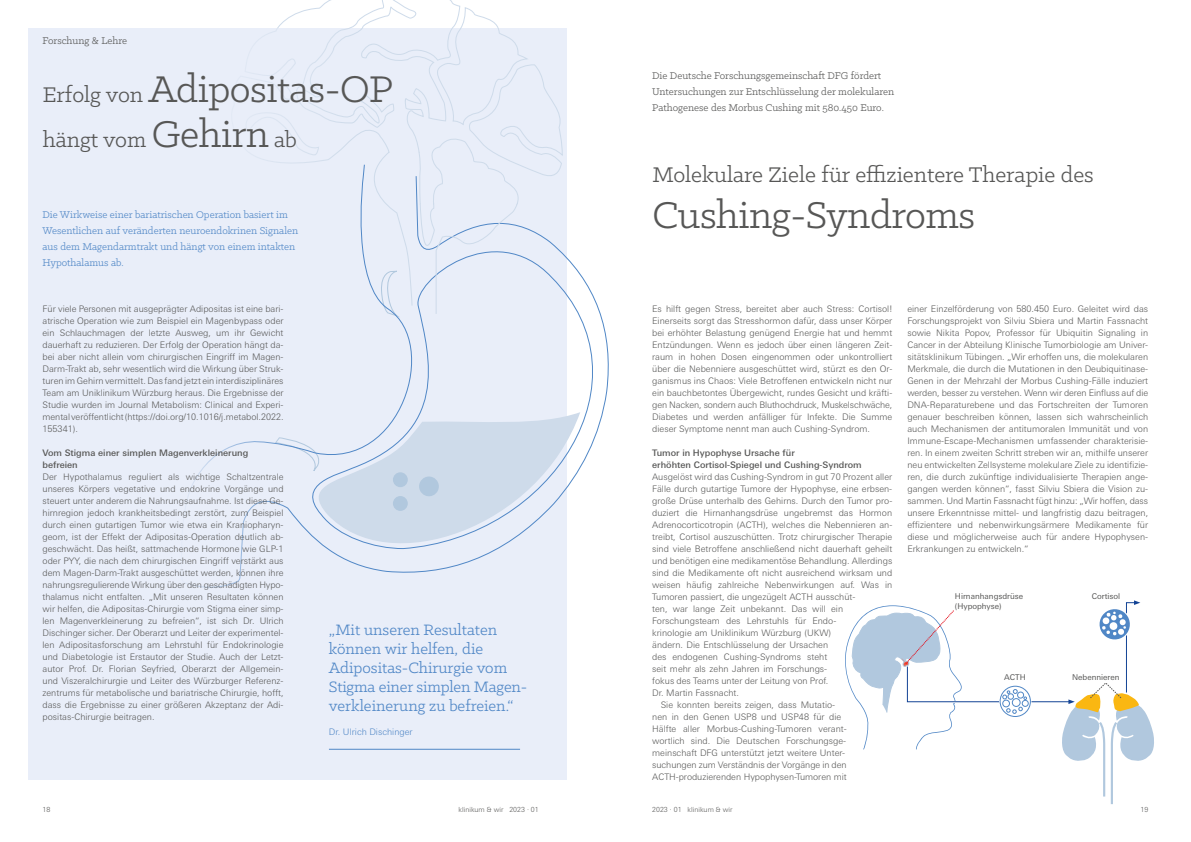
<style>
.page{position:relative;width:1191px;height:842px;background:#fff}
.page>*{position:absolute;margin:0;border:0;box-sizing:border-box;transform-origin:0 0}
.t1{font:42px "Klinic Slab";letter-spacing:-.01em;color:#575756}
.t2{font:24px "Klinic Slab";color:#575756}
.t3{font:17px/19px "Klinic Slab";color:#5087c6}
.t4{font:11px/16px "Klinic Slab";color:#5087c6}
.t5{font:11px/16px "Klinic Slab";color:#575756}
.t6{font:300 9px/12px "Univers Next Pro";color:#575756;text-align:justify}
.t7{font:500 9px/12px "Univers Next Pro";color:#575756}
.t8{font:300 9px "Univers Next Pro";color:#5087c6}
.t9{font:8px/10px "Univers Next Pro";color:#575756}
.t10{font:300 7px "Univers Next Pro";color:#575756}
.s1{font-size:24px}
.s2{font-size:42px}
</style>
<div class="page">
<div style="left:28px;top:28px;width:539px;height:752px;background:#e9eef9"></div>
<svg style="left:294px;top:254px;width:315px;height:319px"></svg>
<hr style="left:329px;top:749px;width:191px;height:1px;background:#5087c6">
<svg style="left:845px;top:600px;width:309px;height:205px"></svg>
<svg style="left:277px;top:0;width:287px;height:315px"></svg>
<div style="left:193px;top:28px;width:163px;height:160px;background:#e9eef9"></div>
<p class="t5" style="left:43px;top:32px;width:86px">Forschung &amp; Lehre</p>
<h1 class="t1" style="left:43px;top:63px;width:352px"><span class="s1">Erfolg von</span> Adipositas-OP</h1>
<h2 class="t2" style="left:43px;top:125px;width:256px">hängt vom <span class="s2">Gehirn</span> ab</h2>
<p class="t4" style="left:43px;top:206px;width:257px">Die Wirkweise einer bariatrischen Operation basiert im Wesentlichen auf veränderten neuroendokrinen Signalen aus dem Magendarmtrakt und hängt von einem intakten Hypothalamus ab.</p>
<p class="t6" style="left:43px;top:303px;width:242px">Für viele Personen mit ausgeprägter Adipositas ist eine bari&shy;atrische Operation wie zum Beispiel ein Magenbypass oder ein Schlauchmagen der letzte Ausweg, um ihr Gewicht dauerhaft zu reduzieren. Der Erfolg der Operation hängt da&shy;bei aber nicht allein vom chirurgischen Eingriff im Magen-Darm-Trakt ab, sehr wesentlich wird die Wirkung über Struk&shy;turen im Gehirn vermittelt. Das fand jetzt ein interdisziplinäres Team am Uniklinikum Würzburg heraus. Die Ergebnisse der Studie wurden im Journal Metabolism: Clinical and Experi&shy;mental veröffentlicht (https://doi.org/10.1016/j.metabol.2022.<br>155341).</p>
<p class="t7" style="left:43px;top:447px;width:207px">Vom Stigma einer simplen Magenverkleinerung befreien</p>
<p class="t6" style="left:43px;top:471px;width:242px">Der Hypothalamus reguliert als wichtige Schaltzentrale unseres Körpers vegetative und endokrine Vorgänge und steuert unter anderem die Nahrungsaufnahme. Ist diese Ge&shy;hirnregion jedoch krankheitsbedingt zerstört, zum Beispiel durch einen gutartigen Tumor wie etwa ein Kraniopharyn&shy;geom, ist der Effekt der Adipositas-Operation deutlich ab&shy;geschwächt. Das heißt, sattmachende Hormone wie GLP-1 oder PYY, die nach dem chirurgischen Eingriff verstärkt aus dem Magen-Darm-Trakt ausgeschüttet werden, können ihre nahrungsregulierende Wirkung über den geschädigten Hypo&shy;thalamus nicht entfalten. „Mit unseren Resultaten können wir helfen, die Adipositas-Chirurgie vom Stigma einer simp&shy;len Magenverkleinerung zu befreien“, ist sich Dr. Ulrich Dischinger sicher. Der Oberarzt und Leiter der experimentel&shy;len Adipositasforschung am Lehrstuhl für Endokrinologie und Diabetologie ist Erstautor der Studie. Auch der Letzt&shy;autor Prof. Dr. Florian Seyfried, Oberarzt der Allgemein&shy;und Viszeralchirurgie und Leiter des Würzburger Referenz&shy;zentrums für metabolische und bariatrische Chirurgie, hofft, dass die Ergebnisse zu einer größeren Akzeptanz der Adi&shy;positas-Chirurgie beitragen.</p>
<h3 class="t3" style="left:329px;top:620px;width:198px">„Mit unseren Resultaten können wir helfen, die<br>Adipositas-Chirurgie vom<br>Stigma einer simplen Magen&shy;verkleinerung zu befreien.“</h3>
<p class="t8" style="left:329px;top:727px;width:85px">Dr. Ulrich Dischinger</p>
<p class="t5" style="left:652px;top:67px;width:243px">Die Deutsche Forschungsgemeinschaft DFG fördert<br>Untersuchungen zur Entschlüsselung der molekularen<br>Pathogenese des Morbus Cushing mit 580.450 Euro.</p>
<h2 class="t2" style="left:652px;top:160px;width:443px">Molekulare Ziele für effizientere Therapie des</h2>
<h1 class="t1" style="left:652px;top:189px;width:324px">Cushing-Syndroms</h1>
<p class="t6" style="left:652px;top:303px;width:242px">Es hilft gegen Stress, bereitet aber auch Stress: Cortisol!<br>Einerseits sorgt das Stresshormon dafür, dass unser Körper bei erhöhter Belastung genügend Energie hat und hemmt Entzündungen. Wenn es jedoch über einen längeren Zeit&shy;raum in hohen Dosen eingenommen oder unkontrolliert über die Nebenniere ausgeschüttet wird, stürzt es den Or&shy;ganismus ins Chaos: Viele Betroffenen entwickeln nicht nur ein bauchbetontes Übergewicht, rundes Gesicht und kräfti&shy;gen Nacken, sondern auch Bluthochdruck, Muskelschwäche, Diabetes und werden anfälliger für Infekte. Die Summe dieser Symptome nennt man auch Cushing-Syndrom.</p>
<p class="t7" style="left:652px;top:447px;width:211px">Tumor in Hypophyse Ursache für<br>erhöhten Cortisol-Spiegel und Cushing-Syndrom</p>
<p class="t6" style="left:652px;top:471px;width:242px">Ausgelöst wird das Cushing-Syndrom in gut 70 Prozent aller</p>
<p class="t6" style="left:652px;top:483px;width:241px">Fälle durch gutartige Tumore der Hypophyse, eine erbsen-</p>
<p class="t6" style="left:652px;top:495px;width:241px">große Drüse unterhalb des Gehirns. Durch den Tumor pro-</p>
<p class="t6" style="left:652px;top:507px;width:241px">duziert die Hirnanhangsdrüse ungebremst das Hormon</p>
<p class="t6" style="left:652px;top:519px;width:242px">Adrenocorticotropin (ACTH), welches die Nebennieren an-</p>
<p class="t6" style="left:652px;top:531px;width:242px">treibt, Cortisol auszuschütten. Trotz chirurgischer Therapie</p>
<p class="t6" style="left:652px;top:543px;width:242px">sind viele Betroffene anschließend nicht dauerhaft geheilt</p>
<p class="t6" style="left:652px;top:555px;width:242px">und benötigen eine medikamentöse Behandlung. Allerdings</p>
<p class="t6" style="left:652px;top:567px;width:242px">sind die Medikamente oft nicht ausreichend wirksam und</p>
<p class="t6" style="left:652px;top:579px;width:242px">weisen häufig zahlreiche Nebenwirkungen auf. Was in</p>
<p class="t6" style="left:652px;top:591px;width:205px">Tumoren passiert, die ungezügelt ACTH ausschüt-</p>
<p class="t6" style="left:652px;top:603px;width:192px">ten, war lange Zeit unbekannt. Das will ein</p>
<p class="t6" style="left:652px;top:615px;width:185px">Forschungsteam des Lehrstuhls für Endo-</p>
<p class="t6" style="left:652px;top:627px;width:180px">krinologie am Uniklinikum Würzburg (UKW)</p>
<p class="t6" style="left:652px;top:639px;width:178px">ändern. Die Entschlüsselung der Ursachen</p>
<p class="t6" style="left:652px;top:651px;width:176px">des endogenen Cushing-Syndroms steht</p>
<p class="t6" style="left:652px;top:663px;width:176px">seit mehr als zehn Jahren im Forschungs-</p>
<p class="t6" style="left:652px;top:675px;width:177px">fokus des Teams unter der Leitung von Prof.</p>
<p class="t6" style="left:652px;top:687px;width:88px">Dr. Martin Fassnacht.</p>
<p class="t6" style="left:660px;top:699px;width:176px">Sie konnten bereits zeigen, dass Mutatio-</p>
<p class="t6" style="left:652px;top:711px;width:190px">nen in den Genen USP8 und USP48 für die</p>
<p class="t6" style="left:652px;top:723px;width:196px">Hälfte aller Morbus-Cushing-Tumoren verant-</p>
<p class="t6" style="left:652px;top:735px;width:195px">wortlich sind. Die Deutschen Forschungsge-</p>
<p class="t6" style="left:652px;top:747px;width:194px">meinschaft DFG unterstützt jetzt weitere Unter-</p>
<p class="t6" style="left:652px;top:759px;width:196px">suchungen zum Verständnis der Vorgänge in den</p>
<p class="t6" style="left:652px;top:771px;width:196px">ACTH-produzierenden Hypophysen-Tumoren mit</p>
<p class="t6" style="left:907px;top:303px;width:242px">einer Einzelförderung von 580.450 Euro. Geleitet wird das Forschungsprojekt von Silviu Sbiera und Martin Fassnacht sowie Nikita Popov, Professor für Ubiquitin Signaling in Cancer in der Abteilung Klinische Tumorbiologie am Univer&shy;sitätsklinikum Tübingen. „Wir erhoffen uns, die molekularen Merkmale, die durch die Mutationen in den Deubiquitinase-Genen in der Mehrzahl der Morbus Cushing-Fälle induziert werden, besser zu verstehen. Wenn wir deren Einfluss auf die DNA-Reparaturebene und das Fortschreiten der Tumoren genauer beschreiben können, lassen sich wahrscheinlich auch Mechanismen der antitumoralen Immunität und von Immune-Escape-Mechanismen umfassender charakterisie&shy;ren. In einem zweiten Schritt streben wir an, mithilfe unserer neu entwickelten Zellsysteme molekulare Ziele zu identifizie&shy;ren, die durch zukünftige individualisierte Therapien ange&shy;gangen werden können“, fasst Silviu Sbiera die Vision zu&shy;sammen. Und Martin Fassnacht fügt hinzu: „Wir hoffen, dass unsere Erkenntnisse mittel- und langfristig dazu beitragen, effizientere und nebenwirkungsärmere Medikamente für diese und möglicherweise auch für andere Hypophysen-Erkrankungen zu entwickeln.“</p>
<p class="t9" style="left:955px;top:591px;width:70px">Hirnanhangsdrüse (Hypophyse)</p>
<p class="t9" style="left:1091px;top:591px;width:30px">Cortisol</p>
<p class="t9" style="left:1004px;top:673px;width:23px">ACTH</p>
<p class="t9" style="left:1072px;top:673px;width:49px">Nebennieren</p>
<p class="t10" style="left:43px;top:805px;width:9px">18</p>
<p class="t10" style="left:458px;top:805px;width:82px">klinikum &amp; wir 2023 · 01</p>
<p class="t10" style="left:652px;top:805px;width:82px">2023 · 01 klinikum &amp; wir</p>
<p class="t10" style="left:1140px;top:805px;width:9px">19</p>
</div>
